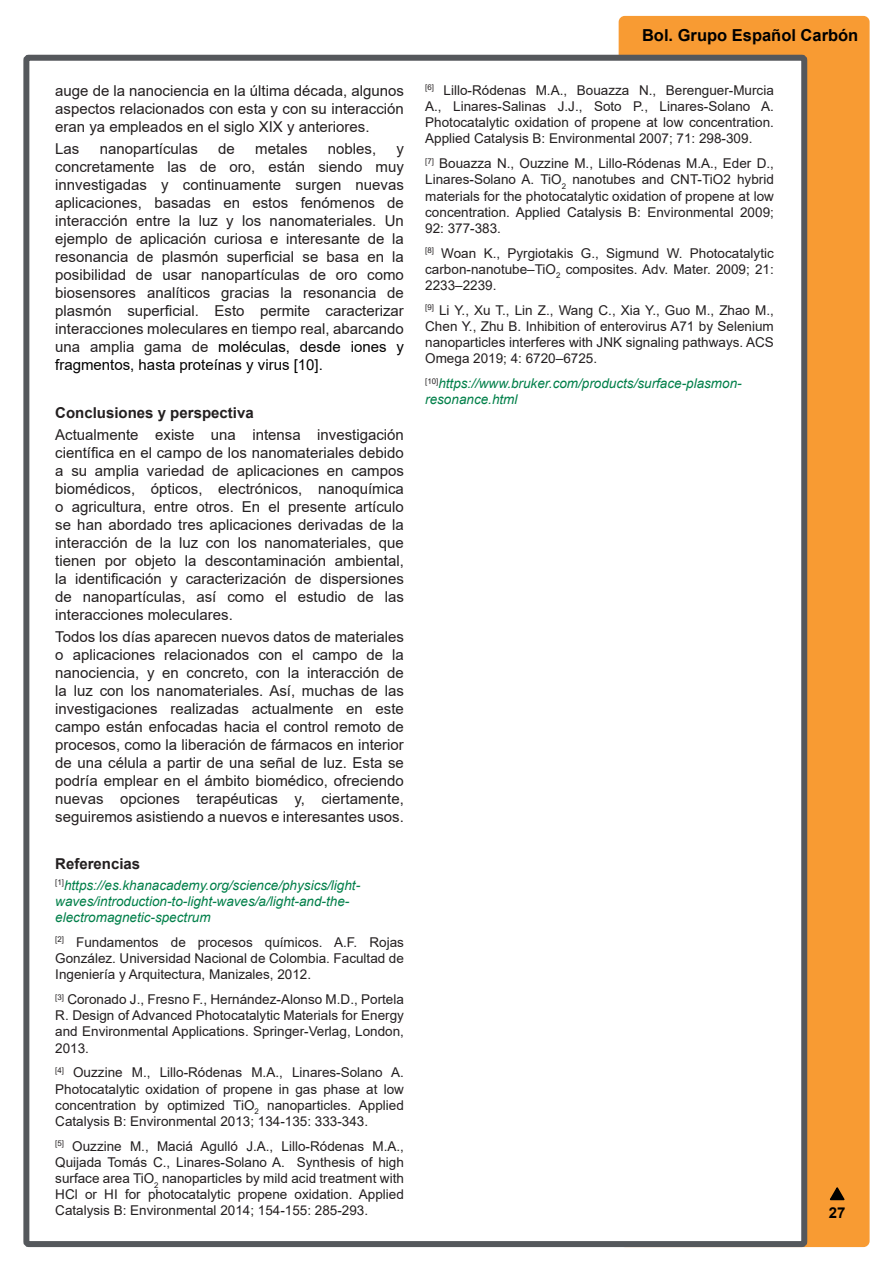
<style>
.page{position:relative;width:893px;height:1263px;background:#fff}
.page>*{position:absolute;margin:0;border:0;box-sizing:border-box;transform-origin:0 0}
.t1{font:700 16.5px "Arial";color:#000}
.TEXTOS{font:15px/18px "Arial";color:#231f20;text-align:justify}
.TITULO_TEXTO{font:700 15px "Arial";color:#231f20}
.t2{font:700 15px "Arial";color:#000}
.REFERENCIAS{font:13.5px/16.2px "Arial";color:#231f20;text-align:justify}
.REFERENCIAS-2{font:italic 13.5px/16.2px "Arial";color:#007f49}
.s1{color:#000}
</style>
<div class="page">
<div style="left:622px;top:19px;width:245px;height:1225px;background:#f89b33;border-radius:3px"></div>
<div style="left:619px;top:16px;width:251px;height:1231px;border:6px solid #f89b33;border-radius:3px"></div>
<div style="left:26px;top:58px;width:778px;height:1186px;background:#fff;border-radius:2px"></div>
<div style="left:23px;top:55px;width:784px;height:1192px;border:6px solid #55585c;border-radius:2px"></div>
<svg style="left:828px;top:1187px;width:18px;height:14px"></svg>
<p class="TEXTOS" style="left:55px;top:82px;width:350px">auge de la nanociencia en la última década, algunos aspectos relacionados con esta y con su interacción eran ya empleados en el siglo XIX y anteriores.</p>
<p class="TEXTOS" style="left:55px;top:140px;width:26px">Las</p>
<p class="TEXTOS" style="left:100px;top:140px;width:100px">nanopartículas</p>
<p class="TEXTOS" style="left:218px;top:140px;width:18px">de</p>
<p class="TEXTOS" style="left:255px;top:140px;width:54px">metales</p>
<p class="TEXTOS" style="left:328px;top:140px;width:50px">nobles,</p>
<p class="TEXTOS" style="left:55px;top:140px;width:350px;text-indent:341px">y concretamente las de oro, están siendo muy innvestigadas y continuamente surgen nuevas aplicaciones, basadas en estos fenómenos de interacción entre la luz y los nanomateriales. Un ejemplo de aplicación curiosa e interesante de la resonancia de plasmón superficial se basa en la posibilidad de usar nanopartículas de oro como biosensores analíticos gracias la resonancia de plasmón superficial. Esto permite caracterizar interacciones moleculares en tiempo real, abarcando una amplia gama de <span class="s1">moléculas, desde iones y fragmentos, hasta proteínas y virus [10].</span></p>
<p class="TITULO_TEXTO" style="left:55px;top:402px;width:200px">Conclusiones y perspectiva</p>
<p class="TEXTOS" style="left:55px;top:425px;width:350px">Actualmente existe una intensa investigación científica en el campo de los nanomateriales debido a su amplia variedad de aplicaciones en campos biomédicos, ópticos, electrónicos, nanoquímica o agricultura, entre otros. En el presente artículo se han abordado tres aplicaciones derivadas de la interacción de la luz con los nanomateriales, que tienen por objeto la descontaminación ambiental, la identificación y caracterización de dispersiones de nanopartículas, así como el estudio de las interacciones moleculares.</p>
<p class="TEXTOS" style="left:55px;top:628px;width:350px">Todos los días aparecen nuevos datos de materiales o aplicaciones relacionados con el campo de la nanociencia, y en concreto, con la interacción de la luz con los nanomateriales. Así, muchas de las investigaciones realizadas actualmente en este campo están enfocadas hacia el control remoto de procesos, como la liberación de fármacos en interior de una célula a partir de una señal de luz. Esta se podría emplear en el ámbito biomédico, ofreciendo nuevas opciones terapéuticas y, ciertamente, seguiremos asistiendo a nuevos e interesantes usos.</p>
<p class="TITULO_TEXTO" style="left:55px;top:853px;width:87px">Referencias</p>
<p class="REFERENCIAS-2" style="left:55px;top:877px;width:306px"><sup>[1]</sup>https://es.khanacademy.org/science/physics/light&shy;waves/introduction-to-light-waves/a/light-and-the&shy;electromagnetic-spectrum</p>
<p class="REFERENCIAS" style="left:55px;top:934px;width:350px"><sup>[2]</sup> Fundamentos de procesos químicos. A.F. Rojas González. Universidad Nacional de Colombia. Facultad de Ingeniería y Arquitectura, Manizales, 2012.</p>
<p class="REFERENCIAS" style="left:55px;top:991px;width:350px"><sup>[3]</sup> Coronado J., Fresno F., Hernández-Alonso M.D., Portela R. Design of Advanced Photocatalytic Materials for Energy and Environmental Applications. Springer-Verlag, London, 2013.</p>
<p class="REFERENCIAS" style="left:55px;top:1064px;width:350px"><sup>[4]</sup> Ouzzine M., Lillo-Ródenas M.A., Linares-Solano A.<br>Photocatalytic oxidation of propene in gas phase at low concentration by optimized TiO<sub>2</sub> nanoparticles. Applied Catalysis B: Environmental 2013; 134-135: 333-343.</p>
<p class="REFERENCIAS" style="left:55px;top:1138px;width:350px"><sup>[5]</sup> Ouzzine M., Maciá Agulló J.A., Lillo-Ródenas M.A., Quijada Tomás C., Linares-Solano A. Synthesis of high surface area TiO<sub>2</sub> nanoparticles by mild acid treatment with HCl or HI for photocatalytic propene oxidation. Applied Catalysis B: Environmental 2014; 154-155: 285-293.</p>
<p class="t1" style="left:642px;top:24px;width:218px">Bol. Grupo Español Carbón</p>
<p class="REFERENCIAS" style="left:425px;top:82px;width:350px"><sup>[6]</sup> Lillo-Ródenas M.A., Bouazza N., Berenguer-Murcia A., Linares-Salinas J.J., Soto P., Linares-Solano A.<br>Photocatalytic oxidation of propene at low concentration.<br>Applied Catalysis B: Environmental 2007; 71: 298-309.</p>
<p class="REFERENCIAS" style="left:425px;top:155px;width:350px"><sup>[7]</sup> Bouazza N., Ouzzine M., Lillo-Ródenas M.A., Eder D., Linares-Solano A. TiO<sub>2</sub> nanotubes and CNT-TiO2 hybrid materials for the photocatalytic oxidation of propene at low concentration. Applied Catalysis B: Environmental 2009; 92: 377-383.</p>
<p class="REFERENCIAS" style="left:425px;top:245px;width:350px"><sup>[8]</sup> Woan K., Pyrgiotakis G., Sigmund W. Photocatalytic carbon-nanotube–TiO<sub>2</sub> composites. Adv. Mater. 2009; 21:<br>2233–2239.</p>
<p class="REFERENCIAS" style="left:425px;top:302px;width:350px"><sup>[9]</sup> Li Y., Xu T., Lin Z., Wang C., Xia Y., Guo M., Zhao M., Chen Y., Zhu B. Inhibition of enterovirus A71 by Selenium nanoparticles interferes with JNK signaling pathways. ACS Omega 2019; 4: 6720–6725.</p>
<p class="REFERENCIAS-2" style="left:425px;top:375px;width:318px"><sup>[10]</sup>https://www.bruker.com/products/surface-plasmon&shy;resonance.html</p>
<p class="t2" style="left:829px;top:1202px;width:18px">27</p>
</div>
